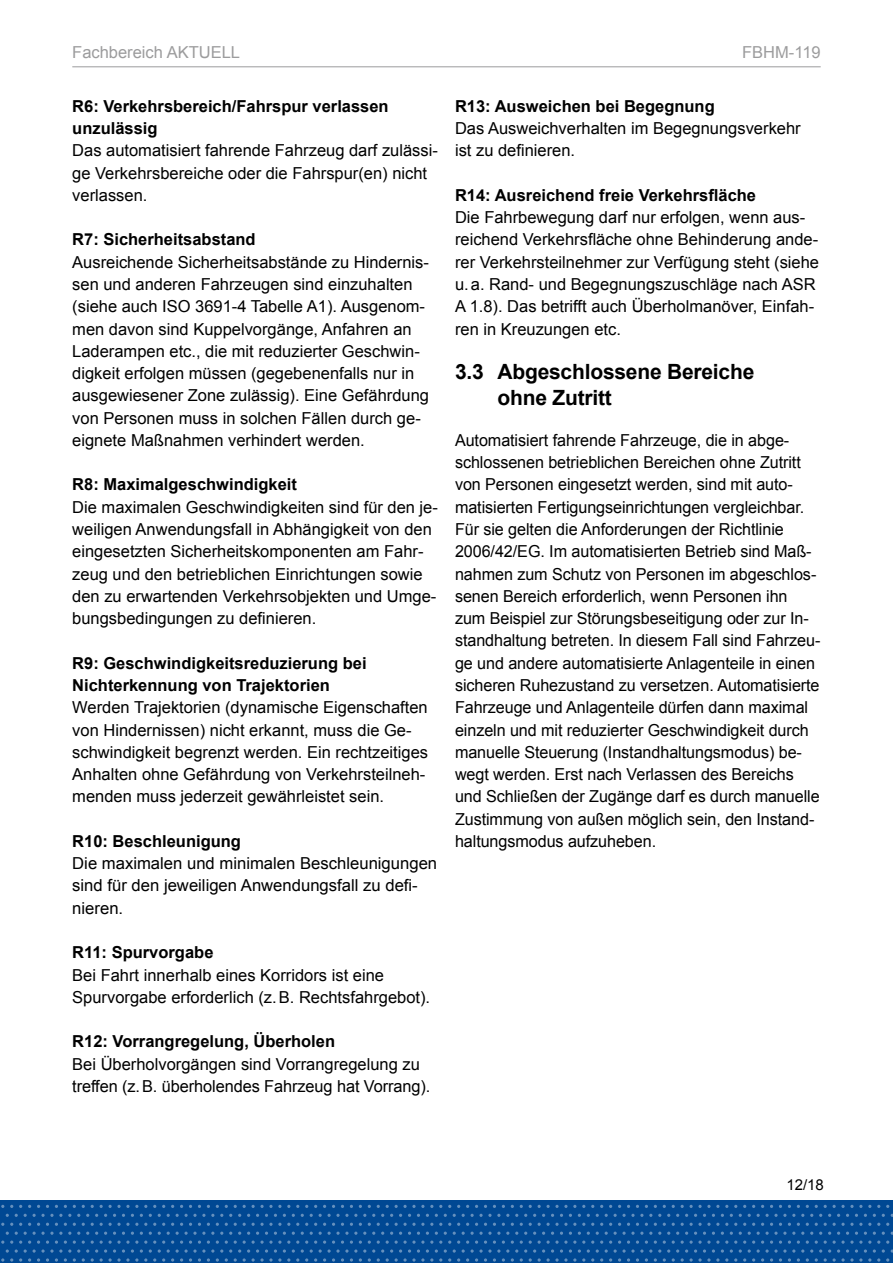
<style>
.page{position:relative;width:893px;height:1263px;background:#fff}
.page>*{position:absolute;margin:0;border:0;box-sizing:border-box;transform-origin:0 0}
._01_Überschriften_E-_Unter-Überschrift_sc{font:700 21px/25.5px "Arial";letter-spacing:-.01em;color:#000}
._02_Fließtext_Fließtext_Abstand_nach{font:16.5px/22.4px "Arial";color:#000}
._02_Fließtext_Fließtext_ohne_Abstand_nach{font:700 16.5px/22.2px "Arial";color:#000}
.t1{font:16.5px "Arial";color:#9c9c9d}
.t2{font:15px "Arial";color:#000}
</style>
<div class="page">
<div style="left:0;top:1200px;width:893px;height:63px;background:#004893"></div>
<svg style="left:243px;top:1205px;width:38px;height:3px"></svg>
<svg style="left:386px;top:1205px;width:47px;height:3px"></svg>
<svg style="left:538px;top:1205px;width:38px;height:3px"></svg>
<svg style="left:681px;top:1205px;width:38px;height:3px"></svg>
<svg style="left:824px;top:1205px;width:38px;height:3px"></svg>
<svg style="left:176px;top:1214px;width:38px;height:3px"></svg>
<svg style="left:319px;top:1214px;width:38px;height:3px"></svg>
<svg style="left:462px;top:1214px;width:38px;height:3px"></svg>
<svg style="left:605px;top:1214px;width:38px;height:3px"></svg>
<svg style="left:748px;top:1214px;width:38px;height:3px"></svg>
<svg style="left:359px;top:1223px;width:360px;height:38px"></svg>
<svg style="left:721px;top:1223px;width:172px;height:38px"></svg>
<svg style="left:100px;top:1205px;width:38px;height:3px"></svg>
<svg style="left:33px;top:1214px;width:38px;height:3px"></svg>
<svg style="left:1px;top:1223px;width:356px;height:38px"></svg>
<hr style="left:72px;top:66px;width:749px;height:1px;background:#9c9c9d">
<p class="t1" style="left:72px;top:41px;width:169px">Fachbereich AKTUELL</p>
<p class="t1" style="left:742px;top:41px;width:80px">FBHM-119</p>
<p class="_02_Fließtext_Fließtext_ohne_Abstand_nach" style="left:72px;top:95px;width:318px">R6: Verkehrsbereich/Fahrspur verlassen unzulässig</p>
<p class="_02_Fließtext_Fließtext_Abstand_nach" style="left:72px;top:139px;width:367px">Das automatisiert fahrende Fahrzeug darf zulässi&shy;ge Verkehrsbereiche oder die Fahrspur(en) nicht verlassen.</p>
<p class="_02_Fließtext_Fließtext_ohne_Abstand_nach" style="left:72px;top:229px;width:185px">R7: Sicherheitsabstand</p>
<p class="_02_Fließtext_Fließtext_Abstand_nach" style="left:72px;top:251px;width:358px">Ausreichende Sicherheitsabstände zu Hindernis&shy;sen und anderen Fahrzeugen sind einzuhalten (siehe auch ISO 3691-4 Tabelle A1). Ausgenom&shy;men davon sind Kuppelvorgänge, Anfahren an Laderampen etc., die mit reduzierter Geschwin&shy;digkeit erfolgen müssen (gegebenenfalls nur in ausgewiesener Zone zulässig). Eine Gefährdung von Personen muss in solchen Fällen durch ge&shy;eignete Maßnahmen verhindert werden.</p>
<p class="_02_Fließtext_Fließtext_ohne_Abstand_nach" style="left:72px;top:474px;width:226px">R8: Maximalgeschwindigkeit</p>
<p class="_02_Fließtext_Fließtext_Abstand_nach" style="left:72px;top:496px;width:367px">Die maximalen Geschwindigkeiten sind für den je&shy;weiligen Anwendungsfall in Abhängigkeit von den eingesetzten Sicherheitskomponenten am Fahr&shy;zeug und den betrieblichen Einrichtungen sowie den zu erwartenden Verkehrsobjekten und Umge&shy;bungsbedingungen zu definieren.</p>
<p class="_02_Fließtext_Fließtext_ohne_Abstand_nach" style="left:72px;top:652px;width:296px">R9: Geschwindigkeitsreduzierung bei<br>Nichterkennung von Trajektorien</p>
<p class="_02_Fließtext_Fließtext_Abstand_nach" style="left:72px;top:696px;width:357px">Werden Trajektorien (dynamische Eigenschaften von Hindernissen) nicht erkannt, muss die Ge&shy;schwindigkeit begrenzt werden. Ein rechtzeitiges Anhalten ohne Gefährdung von Verkehrsteilneh&shy;menden muss jederzeit gewährleistet sein.</p>
<p class="_02_Fließtext_Fließtext_ohne_Abstand_nach" style="left:72px;top:830px;width:170px">R10: Beschleunigung</p>
<p class="_02_Fließtext_Fließtext_Abstand_nach" style="left:72px;top:852px;width:366px">Die maximalen und minimalen Beschleunigungen sind für den jeweiligen Anwendungsfall zu defi&shy;nieren.</p>
<p class="_02_Fließtext_Fließtext_ohne_Abstand_nach" style="left:72px;top:942px;width:143px">R11: Spurvorgabe</p>
<p class="_02_Fließtext_Fließtext_Abstand_nach" style="left:72px;top:964px;width:359px">Bei Fahrt innerhalb eines Korridors ist eine<br>Spurvorgabe erforderlich (z.B. Rechtsfahrgebot).</p>
<p class="_02_Fließtext_Fließtext_ohne_Abstand_nach" style="left:72px;top:1031px;width:264px">R12: Vorrangregelung, Überholen</p>
<p class="_02_Fließtext_Fließtext_Abstand_nach" style="left:72px;top:1053px;width:360px">Bei Überholvorgängen sind Vorrangregelung zu treffen (z.B. überholendes Fahrzeug hat Vorrang).</p>
<p class="_02_Fließtext_Fließtext_ohne_Abstand_nach" style="left:455px;top:95px;width:261px">R13: Ausweichen bei Begegnung</p>
<p class="_02_Fließtext_Fließtext_Abstand_nach" style="left:455px;top:117px;width:347px">Das Ausweichverhalten im Begegnungsverkehr ist zu definieren.</p>
<p class="_02_Fließtext_Fließtext_ohne_Abstand_nach" style="left:455px;top:185px;width:303px">R14: Ausreichend freie Verkehrsfläche</p>
<p class="_02_Fließtext_Fließtext_Abstand_nach" style="left:455px;top:206px;width:366px">Die Fahrbewegung darf nur erfolgen, wenn aus&shy;reichend Verkehrsfläche ohne Behinderung ande&shy;rer Verkehrsteilnehmer zur Verfügung steht (siehe u.a. Rand- und Begegnungszuschläge nach ASR A 1.8). Das betrifft auch Überholmanöver, Einfah&shy;ren in Kreuzungen etc.</p>
<h2 class="_01_Überschriften_E-_Unter-Überschrift_sc" style="left:497px;top:360px;width:258px;text-indent:-43px">3.3 Abgeschlossene Bereiche ohne Zutritt</h2>
<p class="_02_Fließtext_Fließtext_Abstand_nach" style="left:455px;top:429px;width:367px">Automatisiert fahrende Fahrzeuge, die in abge&shy;schlossenen betrieblichen Bereichen ohne Zutritt von Personen eingesetzt werden, sind mit auto&shy;matisierten Fertigungseinrichtungen vergleichbar.<br>Für sie gelten die Anforderungen der Richtlinie 2006/42/EG. Im automatisierten Betrieb sind Maß&shy;nahmen zum Schutz von Personen im abgeschlos&shy;senen Bereich erforderlich, wenn Personen ihn zum Beispiel zur Störungsbeseitigung oder zur In&shy;standhaltung betreten. In diesem Fall sind Fahrzeu&shy;ge und andere automatisierte Anlagenteile in einen sicheren Ruhezustand zu versetzen. Automatisierte Fahrzeuge und Anlagenteile dürfen dann maximal einzeln und mit reduzierter Geschwindigkeit durch manuelle Steuerung (Instandhaltungsmodus) be&shy;wegt werden. Erst nach Verlassen des Bereichs und Schließen der Zugänge darf es durch manuelle Zustimmung von außen möglich sein, den Instand&shy;haltungsmodus aufzuheben.</p>
<p class="t2" style="left:786px;top:1175px;width:39px">12/18</p>
</div>
